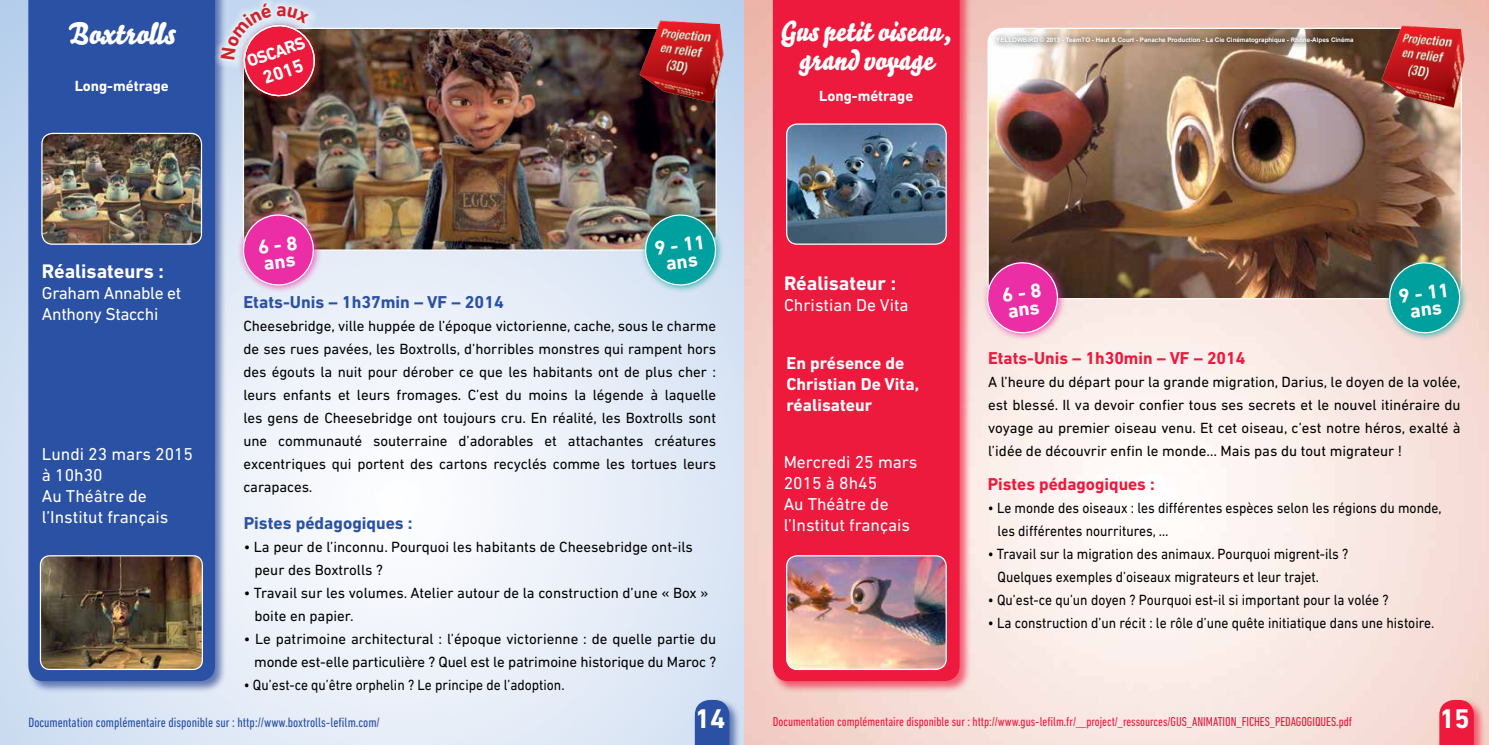
<style>
.page{position:relative;width:1489px;height:745px;background:#fff}
.page>*{position:absolute;margin:0;border:0;box-sizing:border-box;transform-origin:0 0}
.t1{font:30px "Bello Script";color:#fff}
.t2{font:27.88px/28.5px "Bello Script";color:#fff;text-align:center}
.t3{font:700 27.5px "DIN Next LT Pro";color:#fff}
.t4{font:700 20px/16.4px "DIN Next LT Pro";color:#fff}
.t5{font:700 18.75px "DIN Next LT Pro";color:#fff}
.t6{font:17.5px/21px "DIN Next LT Pro";color:#fff}
.t7{font:700 17.5px "DIN Next LT Pro";color:#2a51a3}
.t8{font:700 17.5px "DIN Next LT Pro";color:#ed1a3d}
.t9{font:700 17.5px/21px "DIN Next LT Pro";color:#fff}
.t10{font:17.5px/21px "DIN Next LT Pro";letter-spacing:-.02em;color:#fff}
.t11{font:15px/23px "DIN Next LT Pro";color:#000;text-align:justify}
.t12{font:15px/23px "DIN Next LT Pro";color:#000;scale:.91 1}
.t13{font:700 15px "DIN Next LT Pro";color:#fff}
.t14{font:condensed 13.75px "DIN Next LT Pro";color:#2a51a3}
.t15{font:condensed 13.12px "DIN Next LT Pro";color:#ed1a3d}
.t16{font:700 6.25px "Arial";color:#fff}
</style>
<div class="page">
<div style="left:26px;top:0;width:201px;height:692px;background:#25408f;opacity:.66"></div>
<div style="left:28px;top:0;width:187px;height:680px;background:#2a51a3"></div>
<img style="left:242px;top:27px;width:475px;height:224px">
<img style="left:42px;top:133px;width:159px;height:111px">
<div style="left:41px;top:133px;width:161px;height:111px;border:1px solid #fff;border-radius:11px"></div>
<img style="left:40px;top:555px;width:162px;height:114px">
<div style="left:40px;top:555px;width:163px;height:114px;border:1px solid #fff;border-radius:9px"></div>
<div style="left:771px;top:0;width:200px;height:692px;background:#ed1a3d;opacity:.66"></div>
<div style="left:772px;top:0;width:187px;height:680px;background:#ed1a3d"></div>
<img style="left:988px;top:28px;width:471px;height:269px">
<img style="left:786px;top:124px;width:160px;height:120px">
<div style="left:786px;top:123px;width:160px;height:121px;border:1px solid #fff;border-radius:11px"></div>
<img style="left:786px;top:555px;width:160px;height:114px">
<div style="left:786px;top:555px;width:160px;height:114px;border:1px solid #fff;border-radius:11px"></div>
<img style="left:632px;top:13px;width:98px;height:96px">
<img style="left:1374px;top:18px;width:97px;height:96px">
<div style="left:238px;top:209px;width:84px;height:84px;background:#eb2ea6;opacity:.75"></div>
<svg style="left:241px;top:213px;width:74px;height:74px;background:#e057ab"></svg>
<div style="left:981px;top:257px;width:84px;height:84px;background:#eb2ea6;opacity:.75"></div>
<svg style="left:985px;top:260px;width:74px;height:74px;background:#db50a3"></svg>
<div style="left:639px;top:209px;width:85px;height:84px;background:#00a09e;opacity:.75"></div>
<img style="left:643px;top:213px;width:74px;height:74px">
<div style="left:1383px;top:257px;width:84px;height:84px;background:#00a09e;opacity:.75"></div>
<svg style="left:1387px;top:260px;width:74px;height:74px;background:#38a39e"></svg>
<div style="left:1437px;top:697px;width:48px;height:47px;background:#ed1a3d;opacity:.66"></div>
<svg style="left:1439px;top:699px;width:34px;height:45px;background:#ed2948"></svg>
<div style="left:693px;top:697px;width:48px;height:47px;background:#25408f;opacity:.66"></div>
<svg style="left:694px;top:699px;width:35px;height:45px;background:#3a5eaa"></svg>
<div style="left:238px;top:19px;width:85px;height:85px;background:#ac1a1f;opacity:.75"></div>
<svg style="left:990px;top:31px;width:369px;height:19px;background:#9f8a78"></svg>
<svg style="left:210px;top:0;width:110px;height:99px;background:#c17d96"></svg>
<h1 class="t1" style="left:68px;top:11px;width:109px">Boxtrolls</h1>
<p class="t13" style="left:75px;top:77px;width:96px">Long-métrage</p>
<p class="t9" style="left:244px;top:52px;width:62px;rotate:-19deg">OSCARS</p>
<p class="t5" style="left:260px;top:68px;width:43px;rotate:-19deg">2015</p>
<h3 class="t4" style="left:42px;top:262px;width:124px">Réalisateurs :</h3>
<p class="t10" style="left:42px;top:282px;width:141px">Graham Annable et<br>Anthony Stacchi</p>
<p class="t6" style="left:42px;top:443px;width:153px">Lundi 23 mars 2015 à 10h30<br>Au Théâtre de l’Institut français</p>
<h3 class="t4" style="left:257px;top:239px;width:41px;rotate:-7deg">6 - 8 ans</h3>
<h3 class="t4" style="left:653px;top:240px;width:52px;text-align:center;rotate:-7deg">9 - 11 ans</h3>
<p class="t7" style="left:243px;top:292px;width:262px">Etats-Unis – 1h37min – VF – 2014</p>
<p class="t11" style="left:243px;top:314px;width:474px">Cheesebridge, ville huppée de l’époque victorienne, cache, sous le charme de ses rues pavées, les Boxtrolls, d’horribles monstres qui rampent hors des égouts la nuit pour dérober ce que les habitants ont de plus cher : leurs enfants et leurs fromages. C’est du moins la légende à laquelle les gens de Cheesebridge ont toujours cru. En réalité, les Boxtrolls sont une communauté souterraine d’adorables et attachantes créatures excentriques qui portent des cartons recyclés comme les tortues leurs carapaces.</p>
<p class="t7" style="left:244px;top:512px;width:170px">Pistes pédagogiques :</p>
<p class="t11" style="left:254px;top:535px;width:440px;text-indent:-11px">• La peur de l’inconnu. Pourquoi les habitants de Cheesebridge ont-ils peur des Boxtrolls ?</p>
<p class="t11" style="left:254px;top:581px;width:455px;text-indent:-11px">• Travail sur les volumes. Atelier autour de la construction d’une « Box » boite en papier.</p>
<p class="t11" style="left:244px;top:627px;width:474px;text-align:right">• Le patrimoine architectural : l’époque victorienne : de quelle partie du monde est-elle particulière ? Quel est le patrimoine historique du Maroc ?</p>
<p class="t12" style="left:244px;top:673px;width:354px">• Qu’est-ce qu’être orphelin ? Le principe de l’adoption.</p>
<h2 class="t2" style="left:780px;top:18px;width:174px">Gus petit oiseau, grand voyage</h2>
<p class="t13" style="left:819px;top:87px;width:96px">Long-métrage</p>
<p class="t16" style="left:996px;top:36px;width:359px">YELLOWBIRD © 2013 - TeamTO - Haut &amp; Court - Panache Production - La Cie Cinématographique - Rhône-Alpes Cinéma</p>
<h3 class="t4" style="left:784px;top:275px;width:114px">Réalisateur :</h3>
<p class="t6" style="left:784px;top:294px;width:126px">Christian De Vita</p>
<p class="t9" style="left:786px;top:352px;width:134px">En présence de<br>Christian De Vita, réalisateur</p>
<p class="t6" style="left:783px;top:451px;width:135px">Mercredi 25 mars<br>2015 à 8h45<br>Au Théâtre de l’Institut français</p>
<h3 class="t4" style="left:1001px;top:287px;width:41px;rotate:-7deg">6 - 8 ans</h3>
<h3 class="t4" style="left:1397px;top:287px;width:52px;text-align:center;rotate:-7deg">9 - 11 ans</h3>
<p class="t8" style="left:988px;top:347px;width:259px">Etats-Unis – 1h30min – VF – 2014</p>
<p class="t11" style="left:988px;top:370px;width:474px">A l’heure du départ pour la grande migration, Darius, le doyen de la volée, est blessé. Il va devoir confier tous ses secrets et le nouvel itinéraire du voyage au premier oiseau venu. Et cet oiseau, c’est notre héros, exalté à l’idée de découvrir enfin le monde… Mais pas du tout migrateur !</p>
<p class="t8" style="left:987px;top:473px;width:168px">Pistes pédagogiques :</p>
<p class="t12" style="left:997px;top:495px;width:489px;text-indent:-10px">• Le monde des oiseaux : les différentes espèces selon les régions du monde, les différentes nourritures, …</p>
<p class="t12" style="left:997px;top:541px;width:387px;text-indent:-10px">• Travail sur la migration des animaux. Pourquoi migrent-ils ?<br>Quelques exemples d’oiseaux migrateurs et leur trajet.</p>
<p class="t12" style="left:987px;top:587px;width:442px">• Qu’est-ce qu’un doyen ? Pourquoi est-il si important pour la volée ?</p>
<p class="t12" style="left:987px;top:610px;width:492px">• La construction d’un récit : le rôle d’une quête initiatique dans une histoire.</p>
<p class="t14" style="left:28px;top:714px;width:353px">Documentation complémentaire disponible sur : http://www.boxtrolls-lefilm.com/</p>
<h3 class="t3" style="left:694px;top:702px;width:32px">14</h3>
<h3 class="t3" style="left:1439px;top:702px;width:32px">15</h3>
<p class="t15" style="left:772px;top:714px;width:580px">Documentation complémentaire disponible sur : http://www.gus-lefilm.fr/__project/_ressources/GUS_ANIMATION_FICHES_PEDAGOGIQUES.pdf</p>
</div>
